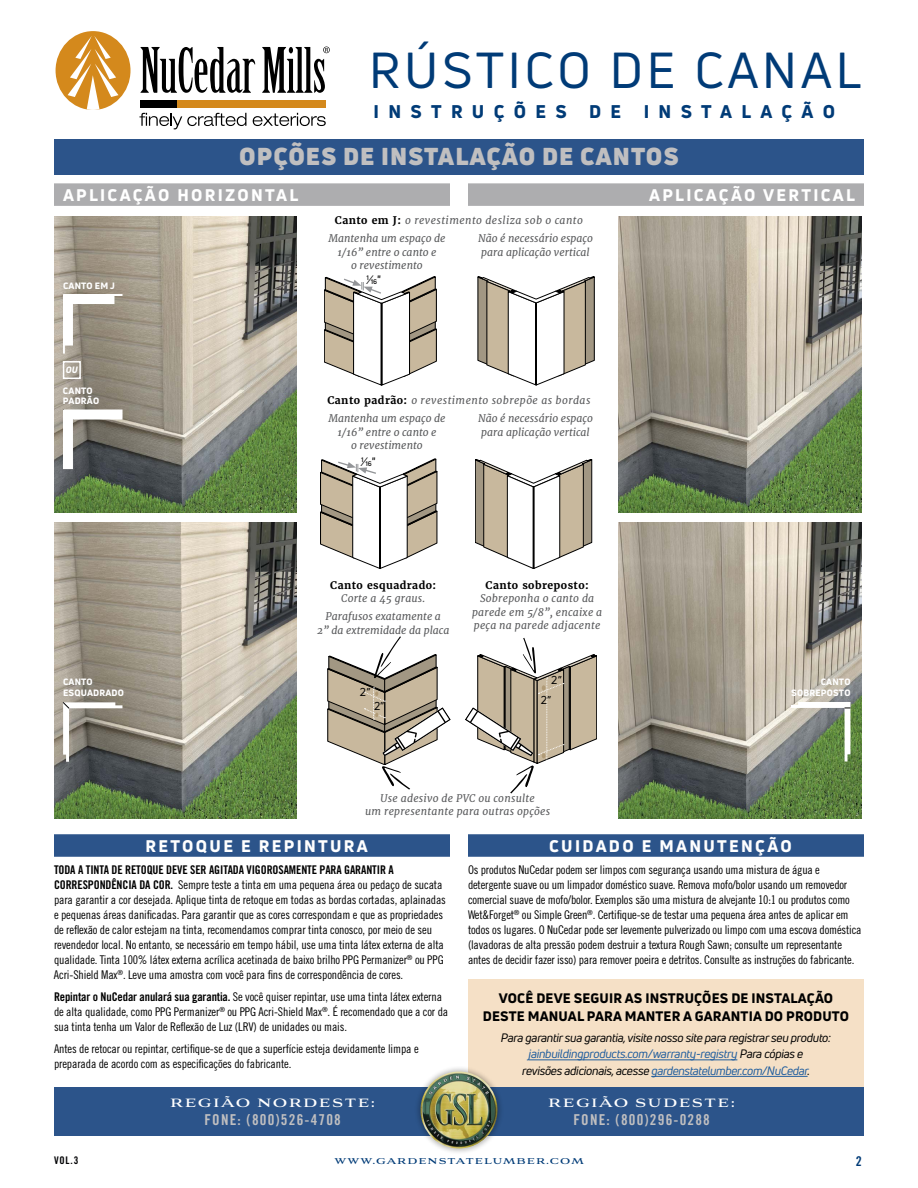
<style>
.page{position:relative;width:918px;height:1188px;background:#fff}
.page>*{position:absolute;margin:0;border:0;box-sizing:border-box;transform-origin:0 0}
.t1{font:49.5px "Uni Neue";letter-spacing:.08em;color:#003b77}
.t2{font:900 24px "Uni Neue";letter-spacing:.04em;color:#c0bfc0}
.t3{font:800 18px "Uni Neue";letter-spacing:.52em;color:#003b77}
.t4{font:800 16.5px "Uni Neue";letter-spacing:.14em;color:#fff}
.t5{font:15px "Trade Gothic LT Std Bd Cn 20";letter-spacing:.08em;color:#c0bfc0}
.t6{font:700 15px "Aviano";letter-spacing:.1em;color:#fff}
.t7{font:800 13.5px/17.4px "Uni Neue";letter-spacing:.01em;color:#000;text-align:center}
.t8{font:13.5px "Trade Gothic LT Std Bd Cn 20";color:#003b77}
.t9{font:12px/15px "Trade Gothic LT Std Cn 18";letter-spacing:-.01em;color:#000}
.t10{font:italic 12px/16.5px "Uni Neue";letter-spacing:-.02em;color:#000;text-align:center}
.t11{font:12px "Trade Gothic LT Std Bd Cn 20";letter-spacing:-.01em;color:#000}
.t12{font:12px "Uni Neue";color:#000}
.t13{font:11.25px "Uni Neue";color:#000}
.t14{font:italic 10.5px/13.5px "Merriweather";color:#58595b;text-align:center}
.t15{font:italic 10.5px/13.5px "Merriweather";letter-spacing:.02em;color:#58595b;text-align:center}
.t16{font:italic 10.5px/18px "Merriweather";letter-spacing:.04em;color:#58595b}
.t17{font:700 10.5px "Merriweather";letter-spacing:.04em;color:#000}
.t18{font:700 10.5px "Aviano";letter-spacing:.1em;color:#003b77}
.t19{font:10.5px "Trade Gothic LT Std Bd Cn 20";color:#020204}
.t20{font:800 9px/10.5px "Uni Neue";letter-spacing:.02em;color:#fff}
.t21{font:italic 800 9px "Uni Neue";color:#fff}
.s1{font-weight:700;font-style:normal;color:#000}
.s2{font-family:"Trade Gothic LT Std Bd Cn 20"}
.s3{color:#215e9e}
</style>
<div class="page">
<div style="left:468px;top:979px;width:396px;height:110px;background:#f5e0c6"></div>
<hr style="left:529px;top:1060px;width:208px;height:1px;background:#215e9e">
<hr style="left:652px;top:1076px;width:156px;height:1px;background:#215e9e">
<div style="left:54px;top:140px;width:810px;height:36px;background:#2c548a"></div>
<div style="left:43px;top:18px;width:299px;height:124px;background:#fff"></div>
<svg style="left:140px;top:47px;width:115px;height:46px"></svg>
<div style="left:140px;top:100px;width:37px;height:8px;background:#000"></div>
<div style="left:177px;top:100px;width:148px;height:8px;background:#d4891c"></div>
<div style="left:56px;top:31px;width:75px;height:79px;background:#d4891c;border-radius:50%"></div>
<svg style="left:68px;top:36px;width:51px;height:74px"></svg>
<svg style="left:139px;top:113px;width:107px;height:16px"></svg>
<svg style="left:253px;top:113px;width:73px;height:13px"></svg>
<svg style="left:262px;top:47px;width:68px;height:46px"></svg>
<div style="left:54px;top:1088px;width:810px;height:48px;background:#2c548a"></div>
<div style="left:414px;top:1065px;width:90px;height:90px;background:#000;opacity:.3"></div>
<img style="left:421px;top:1072px;width:76px;height:76px;border-radius:38px">
<svg style="left:475px;top:459px;width:117px;height:110px"></svg>
<svg style="left:478px;top:276px;width:117px;height:109px"></svg>
<img style="left:54px;top:216px;width:243px;height:297px">
<img style="left:54px;top:522px;width:243px;height:297px">
<img style="left:618px;top:216px;width:243px;height:297px">
<img style="left:618px;top:522px;width:243px;height:297px">
<svg style="left:63px;top:409px;width:60px;height:60px"></svg>
<svg style="left:63px;top:702px;width:59px;height:60px"></svg>
<svg style="left:791px;top:702px;width:60px;height:60px"></svg>
<svg style="left:63px;top:294px;width:60px;height:60px"></svg>
<div style="left:54px;top:183px;width:396px;height:23px;background:#adadaf"></div>
<div style="left:468px;top:183px;width:396px;height:23px;background:#adadaf"></div>
<div style="left:63px;top:361px;width:18px;height:18px;border:2px solid #fff"></div>
<svg style="left:327px;top:636px;width:124px;height:154px"></svg>
<svg style="left:320px;top:459px;width:117px;height:110px"></svg>
<svg style="left:465px;top:637px;width:132px;height:157px"></svg>
<svg style="left:324px;top:276px;width:113px;height:109px"></svg>
<div style="left:54px;top:834px;width:396px;height:23px;background:#2c548a"></div>
<div style="left:468px;top:834px;width:396px;height:23px;background:#2c548a"></div>
<h1 class="t1" style="left:369px;top:40px;width:494px">RÚSTICO DE CANAL</h1>
<h3 class="t3" style="left:374px;top:99px;width:463px">INSTRUÇÕES DE INSTALAÇÃO</h3>
<h2 class="t2" style="left:239px;top:140px;width:441px">OPÇÕES DE INSTALAÇÃO DE CANTOS</h2>
<h3 class="t4" style="left:63px;top:184px;width:237px">APLICAÇÃO HORIZONTAL</h3>
<h3 class="t4" style="left:649px;top:184px;width:207px">APLICAÇÃO VERTICAL</h3>
<p class="t20" style="left:63px;top:280px;width:54px">CANTO EM J</p>
<p class="t21" style="left:66px;top:364px;width:14px">OU</p>
<p class="t20" style="left:63px;top:385px;width:38px">CANTO<br>PADRÃO</p>
<p class="t16" style="left:328px;top:211px;width:256px;text-indent:7px"><span class="s1">Canto em J:</span> o revestimento desliza sob o canto<br>Mantenha um espaço de</p>
<p class="t14" style="left:337px;top:245px;width:101px">1/16” entre o canto e o revestimento</p>
<p class="t14" style="left:478px;top:232px;width:116px">Não é necessário espaço para aplicação vertical</p>
<p class="t12" style="left:367px;top:273px;width:16px">1/16"</p>
<p class="t16" style="left:328px;top:391px;width:264px"><span class="s1">Canto padrão:</span> o revestimento sobrepõe as bordas<br>Mantenha um espaço de</p>
<p class="t14" style="left:337px;top:425px;width:101px">1/16” entre o canto e o revestimento</p>
<p class="t14" style="left:478px;top:412px;width:116px">Não é necessário espaço para aplicação vertical</p>
<p class="t12" style="left:361px;top:454px;width:16px">1/16"</p>
<p class="t17" style="left:330px;top:578px;width:107px">Canto esquadrado:</p>
<p class="t14" style="left:326px;top:589px;width:117px;line-height:18px">Corte a 45 graus.<br>Parafusos exatamente a</p>
<p class="t14" style="left:317px;top:623px;width:134px">2” da extremidade da placa</p>
<p class="t17" style="left:486px;top:578px;width:105px">Canto sobreposto:</p>
<p class="t15" style="left:472px;top:592px;width:132px">Sobreponha o canto da parede em 5/8”, encaixe a peça na parede adjacente</p>
<p class="t13" style="left:551px;top:673px;width:12px">2”</p>
<p class="t20" style="left:63px;top:677px;width:62px">CANTO<br>ESQUADRADO</p>
<p class="t20" style="left:791px;top:677px;width:61px;text-align:right">CANTO<br>SOBREPOSTO</p>
<p class="t13" style="left:360px;top:685px;width:12px">2”</p>
<p class="t13" style="left:541px;top:693px;width:12px">2”</p>
<p class="t13" style="left:374px;top:699px;width:12px">2”</p>
<p class="t15" style="left:365px;top:791px;width:187px">Use adesivo de PVC ou consulte<br>um representante para outras opções</p>
<h3 class="t4" style="left:146px;top:835px;width:224px">RETOQUE E REPINTURA</h3>
<p class="t11" style="left:54px;top:862px;width:341px">TODA A TINTA DE RETOQUE DEVE SER AGITADA VIGOROSAMENTE PARA GARANTIR A</p>
<p class="t9" style="left:54px;top:877px;width:393px"><span class="s2">CORRESPONDÊNCIA DA COR.</span> Sempre teste a tinta em uma pequena área ou pedaço de sucata para garantir a cor desejada. Aplique tinta de retoque em todas as bordas cortadas, aplainadas e pequenas áreas danificadas. Para garantir que as cores correspondam e que as propriedades de reflexão de calor estejam na tinta, recomendamos comprar tinta conosco, por meio de seu revendedor local. No entanto, se necessário em tempo hábil, use uma tinta látex externa de alta qualidade. Tinta 100% látex externa acrílica acetinada de baixo brilho PPG Permanizer<sup>®</sup> ou PPG Acri-Shield Max<sup>®</sup>. Leve uma amostra com você para fins de correspondência de cores.</p>
<p class="t9" style="left:54px;top:989px;width:396px"><span class="s2">Repintar o NuCedar anulará sua garantia.</span> Se você quiser repintar, use uma tinta látex externa de alta qualidade, como PPG Permanizer<sup>®</sup> ou PPG Acri-Shield Max<sup>®</sup>. É recomendado que a cor da sua tinta tenha um Valor de Reflexão de Luz (LRV) de unidades ou mais.</p>
<p class="t9" style="left:54px;top:1041px;width:366px">Antes de retocar ou repintar, certifique-se de que a superfície esteja devidamente limpa e preparada de acordo com as especificações do fabricante.</p>
<p class="t6" style="left:170px;top:1095px;width:207px">REGIÃO NORDESTE:</p>
<p class="t5" style="left:204px;top:1111px;width:138px">FONE: (800)526-4708</p>
<h3 class="t4" style="left:549px;top:835px;width:244px">CUIDADO E MANUTENÇÃO</h3>
<p class="t9" style="left:468px;top:862px;width:395px">Os produtos NuCedar podem ser limpos com segurança usando uma mistura de água e detergente suave ou um limpador doméstico suave. Remova mofo/bolor usando um removedor comercial suave de mofo/bolor. Exemplos são uma mistura de alvejante 10:1 ou produtos como Wet&amp;Forget<sup>®</sup> ou Simple Green<sup>®</sup>. Certifique-se de testar uma pequena área antes de aplicar em todos os lugares. O NuCedar pode ser levemente pulverizado ou limpo com uma escova doméstica (lavadoras de alta pressão podem destruir a textura Rough Sawn; consulte um representante antes de decidir fazer isso) para remover poeira e detritos. Consulte as instruções do fabricante.</p>
<p class="t7" style="left:483px;top:990px;width:368px">VOCÊ DEVE SEGUIR AS INSTRUÇÕES DE INSTALAÇÃO<br>DESTE MANUAL PARA MANTER A GARANTIA DO PRODUTO</p>
<p class="t10" style="left:501px;top:1029px;width:332px">Para garantir sua garantia, visite nosso site para registrar seu produto: <span class="s3">jainbuildingproducts.com/warranty-registry</span> Para cópias e<br>revisões adicionais, acesse <span class="s3">gardenstatelumber.com/NuCedar</span>.</p>
<p class="t6" style="left:548px;top:1095px;width:188px">REGIÃO SUDESTE:</p>
<p class="t5" style="left:573px;top:1111px;width:138px">FONE: (800)296-0288</p>
<p class="t19" style="left:54px;top:1154px;width:26px">VOL.3</p>
<p class="t18" style="left:335px;top:1156px;width:251px">WWW.GARDENSTATELUMBER.COM</p>
<p class="t8" style="left:856px;top:1153px;width:7px">2</p>
</div>
